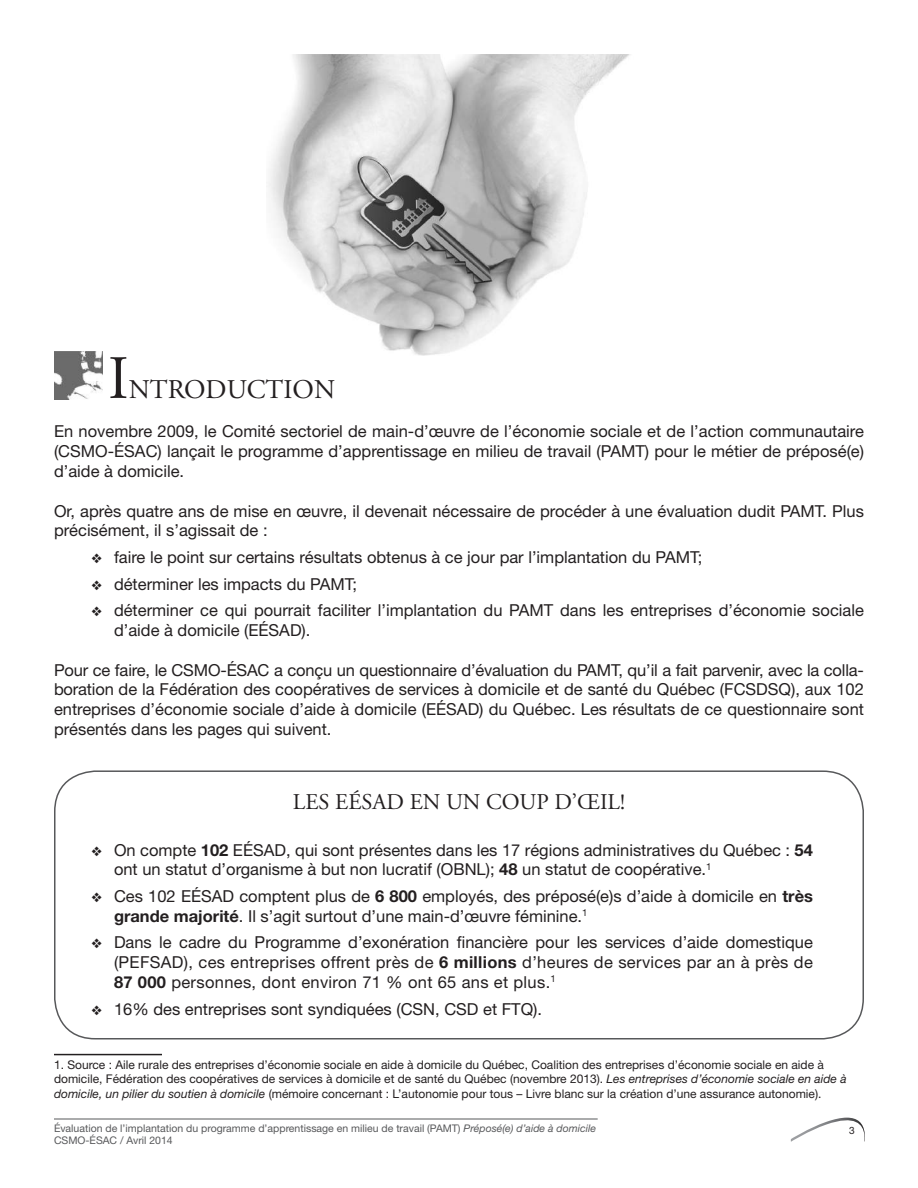
<style>
.page{position:relative;width:918px;height:1188px;background:#fff}
.page>*{position:absolute;margin:0;border:0;box-sizing:border-box;transform-origin:0 0}
.t1{font:61.5px "Adobe Garamond";color:#231f20}
.t2{font:27px "Adobe Garamond";color:#231f20}
.t3{font:22.5px "Adobe Garamond";color:#231f20}
.t4{font:16.5px/19.8px "Helvetica Neue";color:#231f20}
.t5{font:12px/14.4px "Helvetica Neue";color:#231f20}
.t6{font:10.5px/12.6px "Helvetica Neue";color:#57585a}
.t7{font:10.2px "Helvetica Neue";color:#231f20}
.s1{font-weight:700}
.s2{font-style:italic}
</style>
<div class="page">
<hr style="left:54px;top:1119px;width:544px;height:1px;background:#57585a">
<svg style="left:791px;top:1117px;width:74px;height:25px"></svg>
<img style="left:268px;top:54px;width:362px;height:302px">
<hr style="left:54px;top:1054px;width:108px;height:1px;background:#231f20">
<img style="left:54px;top:351px;width:49px;height:49px">
<div style="left:54px;top:770px;width:810px;height:270px;border:2px solid #57585a;border-radius:40px"></div>
<h1 class="t1" style="left:108px;top:346px;width:22px">I</h1>
<h2 class="t2" style="left:129px;top:375px;width:208px">NTRODUCTION</h2>
<p class="t4" style="left:54px;top:421px;width:812px;text-align:justify">En novembre 2009, le Comité sectoriel de main-d’œuvre de l’économie sociale et de l’action communautaire (CSMO-ÉSAC) lançait le programme d’apprentissage en milieu de travail (PAMT) pour le métier de préposé(e) d’aide à domicile.</p>
<p class="t4" style="left:54px;top:501px;width:812px">Or, après quatre ans de mise en œuvre, il devenait nécessaire de procéder à une évaluation dudit PAMT. Plus précisément, il s’agissait de :</p>
<p class="t4" style="left:92px;top:547px;width:612px">❖ faire le point sur certains résultats obtenus à ce jour par l’implantation du PAMT;</p>
<p class="t4" style="left:92px;top:574px;width:267px">❖ déterminer les impacts du PAMT;</p>
<p class="t4" style="left:114px;top:600px;width:751px;text-indent:-22px">❖ déterminer ce qui pourrait faciliter l’implantation du PAMT dans les entreprises d’économie sociale d’aide à domicile (EÉSAD).</p>
<p class="t4" style="left:54px;top:660px;width:812px;text-align:justify">Pour ce faire, le CSMO-ÉSAC a conçu un questionnaire d’évaluation du PAMT, qu’il a fait parvenir, avec la colla&shy;boration de la Fédération des coopératives de services à domicile et de santé du Québec (FCSDSQ), aux 102 entreprises d’économie sociale d’aide à domicile (EÉSAD) du Québec. Les résultats de ce questionnaire sont présentés dans les pages qui suivent.</p>
<h3 class="t3" style="left:293px;top:790px;width:334px">LES EÉSAD EN UN COUP D’ŒIL!</h3>
<p class="t4" style="left:114px;top:840px;width:701px;text-indent:-22px">❖ On compte <span class="s1">102</span> EÉSAD, qui sont présentes dans les 17 régions administratives du Québec : <span class="s1">54 </span>ont un statut d’organisme à but non lucratif (OBNL); <span class="s1">48</span> un statut de coopérative.<sup>1</sup></p>
<p class="t4" style="left:114px;top:886px;width:701px;text-indent:-22px">❖ Ces 102 EÉSAD comptent plus de <span class="s1">6 800</span> employés, des préposé(e)s d’aide à domicile en <span class="s1">très grande majorité</span>. Il s’agit surtout d’une main-d’œuvre féminine.<sup>1</sup></p>
<p class="t4" style="left:114px;top:932px;width:701px;text-align:justify;text-indent:-22px">❖ Dans le cadre du Programme d’exonération financière pour les services d’aide domestique (PEFSAD), ces entreprises offrent près de <span class="s1">6 millions</span> d’heures de services par an à près de <span class="s1">87 000</span> personnes, dont environ 71 % ont 65 ans et plus.<sup>1</sup></p>
<p class="t4" style="left:92px;top:999px;width:452px">❖ 16% des entreprises sont syndiquées (CSN, CSD et FTQ).</p>
<p class="t5" style="left:54px;top:1057px;width:794px">1. Source : Aile rurale des entreprises d’économie sociale en aide à domicile du Québec, Coalition des entreprises d’économie sociale en aide à domicile, Fédération des coopératives de services à domicile et de santé du Québec (novembre 2013). <span class="s2">Les entreprises d’économie sociale en aide à domicile, un pilier du soutien à domicile</span> (mémoire concernant : L’autonomie pour tous – Livre blanc sur la création d’une assurance autonomie).</p>
<p class="t6" style="left:54px;top:1122px;width:544px">Évaluation de l’implantation du programme d’apprentissage en milieu de travail (PAMT) <span class="s2">Préposé(e) d’aide à domicile<br></span>CSMO-ÉSAC / Avril 2014</p>
<p class="t7" style="left:849px;top:1124px;width:7px">3</p>
</div>
